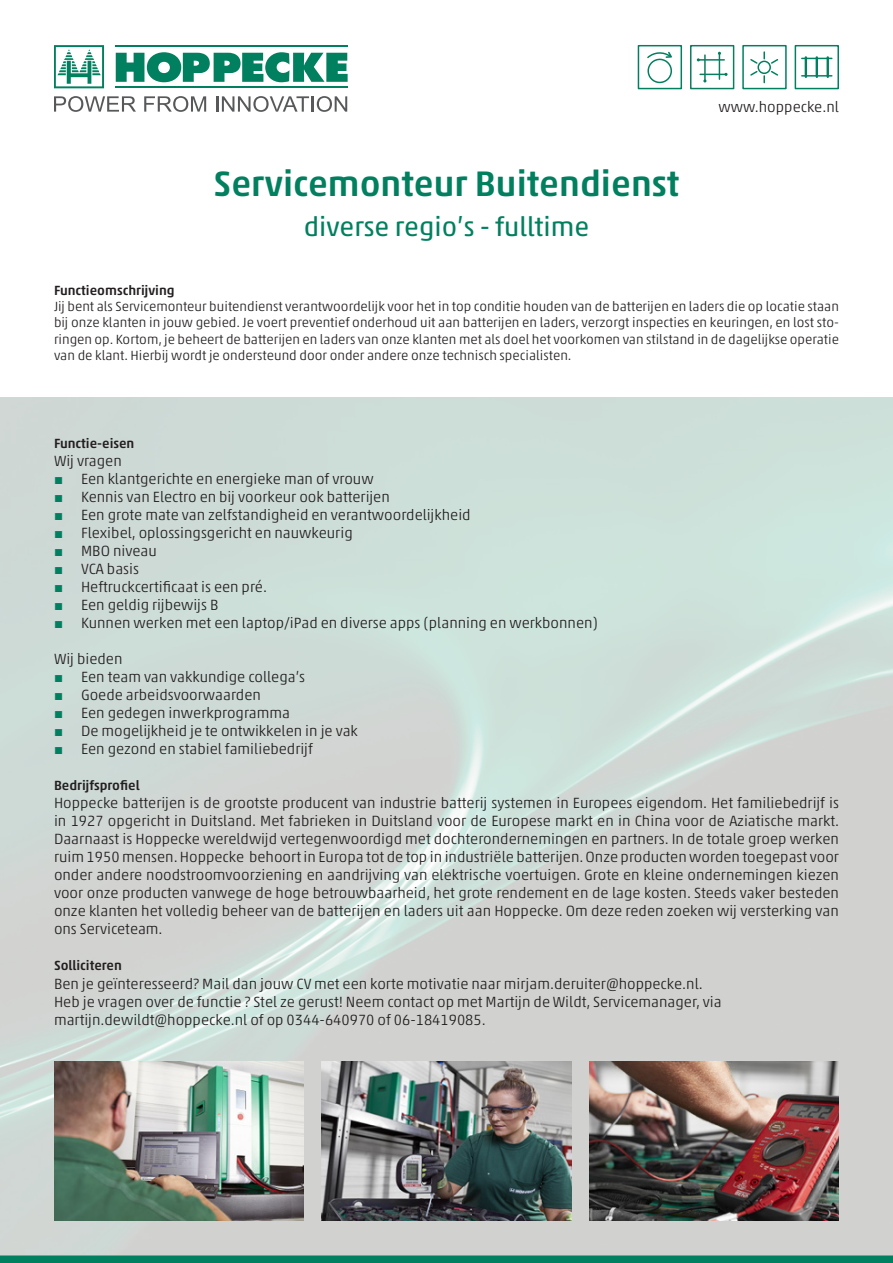
<style>
.page{position:relative;width:893px;height:1263px;background:#fff}
.page>*{position:absolute;margin:0;border:0;box-sizing:border-box;transform-origin:0 0}
.t1{font:500 36px "Akko Pro";color:#00805f}
.t2{font:27px "Akko Pro";color:#00805f}
.t3{font:300 15px/18px "Akko Pro";color:#231f20;text-align:justify}
.t4{font:300 13.5px/16.2px "Akko Pro";color:#231f20;text-align:justify}
.t5{font:500 13.5px "Akko Pro";color:#231f20}
.s1{font-family:"Arial";font-weight:400;color:#00805f}
</style>
<div class="page">
<img style="left:0;top:398px;width:893px;height:857px">
<div style="left:0;top:1255px;width:893px;height:8px;background:#00805f"></div>
<div style="left:638px;top:45px;width:44px;height:44px;border:1px solid #00805f"></div>
<svg style="left:647px;top:52px;width:25px;height:7px"></svg>
<div style="left:647px;top:58px;width:25px;height:26px;border:1px solid #00805f;border-radius:50%"></div>
<div style="left:690px;top:45px;width:44px;height:44px;border:1px solid #0b7c5e"></div>
<svg style="left:697px;top:52px;width:31px;height:30px"></svg>
<svg style="left:742px;top:45px;width:45px;height:44px"></svg>
<svg style="left:795px;top:45px;width:44px;height:44px"></svg>
<hr style="left:805px;top:57px;width:2px;height:20px;background:#00805f">
<hr style="left:816px;top:57px;width:2px;height:20px;background:#00805f">
<hr style="left:826px;top:57px;width:3px;height:20px;background:#00805f">
<img style="left:54px;top:1061px;width:249px;height:159px">
<img style="left:322px;top:1061px;width:249px;height:159px">
<img style="left:590px;top:1061px;width:249px;height:159px">
<svg style="left:116px;top:52px;width:232px;height:30px"></svg>
<hr style="left:115px;top:45px;width:233px;height:2px;background:#00805f">
<hr style="left:115px;top:87px;width:233px;height:1px;background:#00805f">
<svg style="left:54px;top:45px;width:50px;height:43px"></svg>
<svg style="left:54px;top:96px;width:82px;height:16px"></svg>
<svg style="left:144px;top:96px;width:62px;height:16px"></svg>
<svg style="left:216px;top:96px;width:131px;height:16px"></svg>
<p class="t1" style="left:214px;top:161px;width:467px">Servicemonteur Buitendienst</p>
<p class="t2" style="left:304px;top:211px;width:287px">diverse regio’s - fulltime</p>
<p class="t3" style="left:718px;top:97px;width:122px">www.hoppecke.nl</p>
<p class="t5" style="left:54px;top:282px;width:122px">Functieomschrijving</p>
<p class="t4" style="left:54px;top:298px;width:786px">Jij bent als Servicemonteur buitendienst verantwoordelijk voor het in top conditie houden van de batterijen en laders die op locatie staan bij onze klanten in jouw gebied. Je voert preventief onderhoud uit aan batterijen en laders, verzorgt inspecties en keuringen, en lost sto&shy;ringen op. Kortom, je beheert de batterijen en laders van onze klanten met als doel het voorkomen van stilstand in de dagelijkse operatie van de klant. Hierbij wordt je ondersteund door onder andere onze technisch specialisten.</p>
<p class="t5" style="left:54px;top:435px;width:82px">Functie-eisen</p>
<p class="t3" style="left:54px;top:452px;width:69px">Wij vragen</p>
<p class="t3" style="left:54px;top:470px;width:321px"><span class="s1">■</span> Een klantgerichte en energieke man of vrouw</p>
<p class="t3" style="left:54px;top:488px;width:337px"><span class="s1">■</span> Kennis van Electro en bij voorkeur ook batterijen</p>
<p class="t3" style="left:54px;top:506px;width:418px"><span class="s1">■</span> Een grote mate van zelfstandigheid en verantwoordelijkheid</p>
<p class="t3" style="left:54px;top:524px;width:300px"><span class="s1">■</span> Flexibel, oplossingsgericht en nauwkeurig</p>
<p class="t3" style="left:54px;top:542px;width:104px"><span class="s1">■</span> MBO niveau</p>
<p class="t3" style="left:54px;top:560px;width:87px"><span class="s1">■</span> VCA basis</p>
<p class="t3" style="left:54px;top:578px;width:215px"><span class="s1">■</span> Heftruckcertificaat is een pré.</p>
<p class="t3" style="left:54px;top:596px;width:166px"><span class="s1">■</span> Een geldig rijbewijs B</p>
<p class="t3" style="left:54px;top:614px;width:545px"><span class="s1">■</span> Kunnen werken met een laptop/iPad en diverse apps (planning en werkbonnen)</p>
<p class="t3" style="left:54px;top:650px;width:70px">Wij bieden</p>
<p class="t3" style="left:54px;top:668px;width:253px"><span class="s1">■</span> Een team van vakkundige collega’s</p>
<p class="t3" style="left:54px;top:686px;width:208px"><span class="s1">■</span> Goede arbeidsvoorwaarden</p>
<p class="t3" style="left:54px;top:704px;width:238px"><span class="s1">■</span> Een gedegen inwerkprogramma</p>
<p class="t3" style="left:54px;top:722px;width:305px"><span class="s1">■</span> De mogelijkheid je te ontwikkelen in je vak</p>
<p class="t3" style="left:54px;top:740px;width:260px"><span class="s1">■</span> Een gezond en stabiel familiebedrijf</p>
<p class="t5" style="left:54px;top:777px;width:87px">Bedrijfsprofiel</p>
<p class="t3" style="left:54px;top:794px;width:787px">Hoppecke batterijen is de grootste producent van industrie batterij systemen in Europees eigendom. Het familiebedrijf is in 1927 opgericht in Duitsland. Met fabrieken in Duitsland voor de Europese markt en in China voor de Aziatische markt.<br>Daarnaast is Hoppecke wereldwijd vertegenwoordigd met dochterondernemingen en partners. In de totale groep werken ruim 1950 mensen. Hoppecke behoort in Europa tot de top in industriële batterijen. Onze producten worden toegepast voor onder andere noodstroomvoorziening en aandrijving van elektrische voertuigen. Grote en kleine ondernemingen kiezen voor onze producten vanwege de hoge betrouwbaarheid, het grote rendement en de lage kosten. Steeds vaker besteden onze klanten het volledig beheer van de batterijen en laders uit aan Hoppecke. Om deze reden zoeken wij versterking van ons Serviceteam.</p>
<p class="t5" style="left:54px;top:957px;width:69px">Solliciteren</p>
<p class="t3" style="left:54px;top:974px;width:650px">Ben je geïnteresseerd? Mail dan jouw CV met een korte motivatie naar mirjam.deruiter@hoppecke.nl.</p>
<p class="t3" style="left:54px;top:992px;width:669px">Heb je vragen over de functie ? Stel ze gerust! Neem contact op met Martijn de Wildt, Servicemanager, via</p>
<p class="t3" style="left:54px;top:1010px;width:433px">martijn.dewildt@hoppecke.nl of op 0344-640970 of 06-18419085.</p>
</div>
